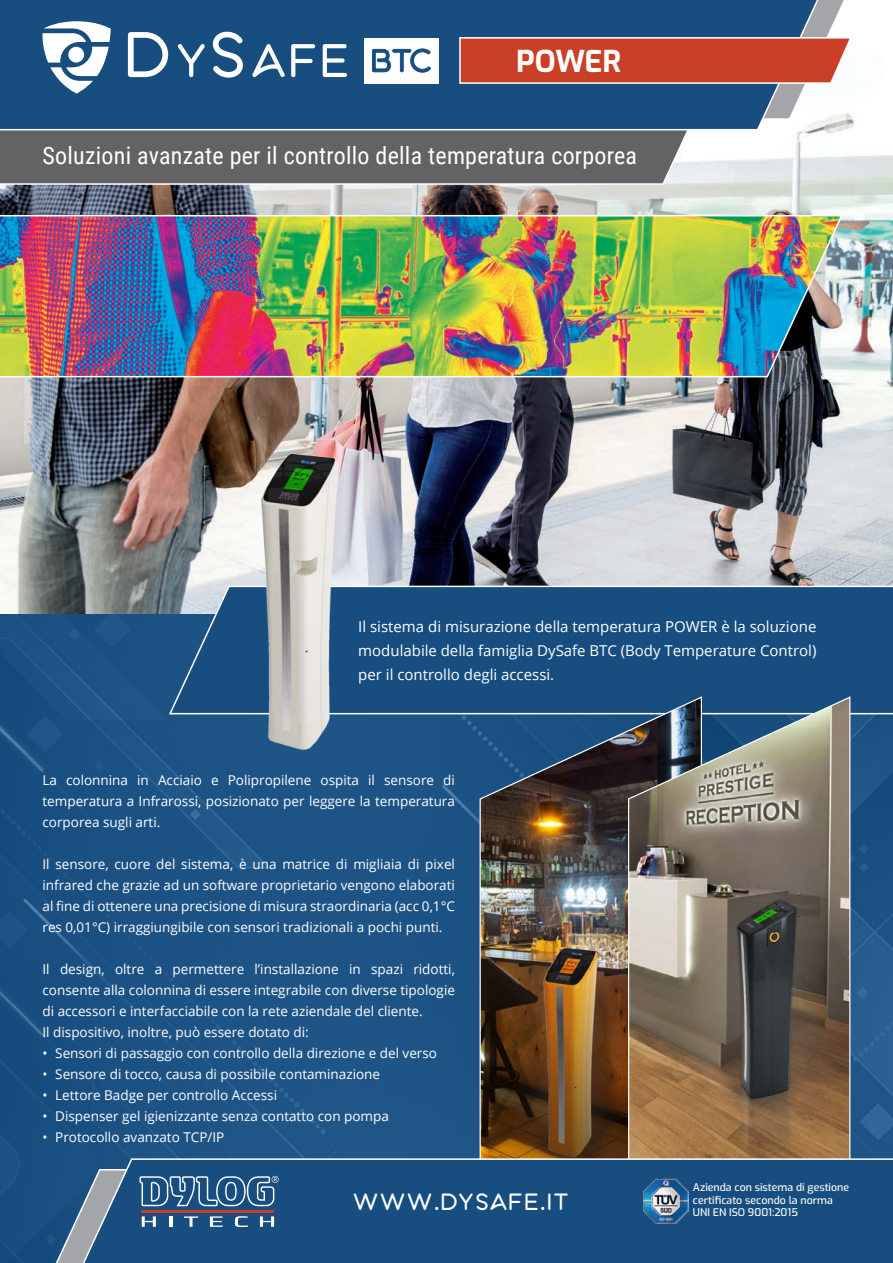
<style>
.page{position:relative;width:893px;height:1263px;background:#fff}
.page>*{position:absolute;margin:0;border:0;box-sizing:border-box;transform-origin:0 0}
.t1{font:700 30px "Exo";letter-spacing:-.01em;color:#fff}
.t2{font:24px "Roboto Condensed";letter-spacing:.01em;color:#fff}
.t3{font:21px "Aquatico";letter-spacing:.1em;color:#fff}
.t4{font:15px/24px "Open Sans";color:#fff;text-align:justify}
.t5{font:13.5px/21px "Open Sans";color:#fff;text-align:justify}
.t6{font:500 10.5px/12.6px "Exo";color:#fff}
</style>
<div class="page">
<div style="left:0;top:609px;width:893px;height:654px;background:#184e7f"></div>
<img style="left:0;top:121px;width:893px;height:493px">
<img style="left:0;top:214px;width:844px;height:165px">
<svg style="left:0;top:132px;width:740px;height:54px;background:#757578"></svg>
<svg style="left:0;top:0;width:834px;height:132px;background:#275885"></svg>
<svg style="left:42px;top:21px;width:69px;height:73px"></svg>
<div style="left:68px;top:47px;width:16px;height:16px;background:#fff;border-radius:50%"></div>
<svg style="left:128px;top:32px;width:40px;height:45px"></svg>
<svg style="left:178px;top:44px;width:27px;height:33px"></svg>
<svg style="left:213px;top:31px;width:30px;height:47px"></svg>
<svg style="left:252px;top:44px;width:33px;height:33px"></svg>
<svg style="left:291px;top:44px;width:24px;height:33px"></svg>
<svg style="left:323px;top:44px;width:24px;height:33px"></svg>
<div style="left:364px;top:38px;width:74px;height:45px;background:#fff"></div>
<svg style="left:372px;top:48px;width:59px;height:25px"></svg>
<svg style="left:168px;top:584px;width:725px;height:131px"></svg>
<img style="left:479px;top:695px;width:148px;height:462px">
<img style="left:627px;top:695px;width:224px;height:462px">
<svg style="left:56px;top:1157px;width:837px;height:106px"></svg>
<hr style="left:141px;top:1210px;width:133px;height:2px;background:#c83e26">
<svg style="left:142px;top:1216px;width:14px;height:11px"></svg>
<svg style="left:169px;top:1216px;width:3px;height:11px"></svg>
<svg style="left:184px;top:1216px;width:14px;height:11px"></svg>
<svg style="left:210px;top:1216px;width:13px;height:11px"></svg>
<svg style="left:235px;top:1216px;width:13px;height:11px"></svg>
<svg style="left:260px;top:1216px;width:14px;height:11px"></svg>
<svg style="left:139px;top:1176px;width:140px;height:30px"></svg>
<img style="left:643px;top:1179px;width:45px;height:45px">
<svg style="left:458px;top:36px;width:392px;height:49px;background:#c5503d"></svg>
<img style="left:240px;top:441px;width:113px;height:310px">
<h1 class="t1" style="left:516px;top:39px;width:106px">POWER</h1>
<h2 class="t2" style="left:43px;top:139px;width:596px">Soluzioni avanzate per il controllo della temperatura corporea</h2>
<p class="t4" style="left:358px;top:614px;width:460px">Il sistema di misurazione della temperatura POWER è la soluzione modulabile della famiglia DySafe BTC (Body Temperature Control) per il controllo degli accessi.</p>
<p class="t5" style="left:43px;top:769px;width:414px">La colonnina in Acciaio e Polipropilene ospita il sensore di temperatura a Infrarossi, posizionato per leggere la temperatura corporea sugli arti.</p>
<p class="t5" style="left:43px;top:853px;width:414px">Il sensore, cuore del sistema, è una matrice di migliaia di pixel infrared che grazie ad un software proprietario vengono elaborati al fine di ottenere una precisione di misura straordinaria (acc 0,1°C res 0,01°C) irraggiungibile con sensori tradizionali a pochi punti.</p>
<p class="t5" style="left:43px;top:958px;width:414px;text-align:left">Il design, oltre a permettere l’installazione in spazi ridotti, consente alla colonnina di essere integrabile con diverse tipologie di accessori e interfacciabile con la rete aziendale del cliente.<br>Il dispositivo, inoltre, può essere dotato di:</p>
<p class="t5" style="left:43px;top:1042px;width:396px">• Sensori di passaggio con controllo della direzione e del verso</p>
<p class="t5" style="left:43px;top:1063px;width:339px">• Sensore di tocco, causa di possibile contaminazione</p>
<p class="t5" style="left:43px;top:1084px;width:236px">• Lettore Badge per controllo Accessi</p>
<p class="t5" style="left:43px;top:1105px;width:348px">• Dispenser gel igienizzante senza contatto con pompa</p>
<p class="t5" style="left:43px;top:1126px;width:183px">• Protocollo avanzato TCP/IP</p>
<h3 class="t3" style="left:353px;top:1191px;width:217px">WWW.DYSAFE.IT</h3>
<p class="t6" style="left:693px;top:1180px;width:158px">Azienda con sistema di gestione certificato secondo la norma<br>UNI EN ISO 9001:2015</p>
</div>
